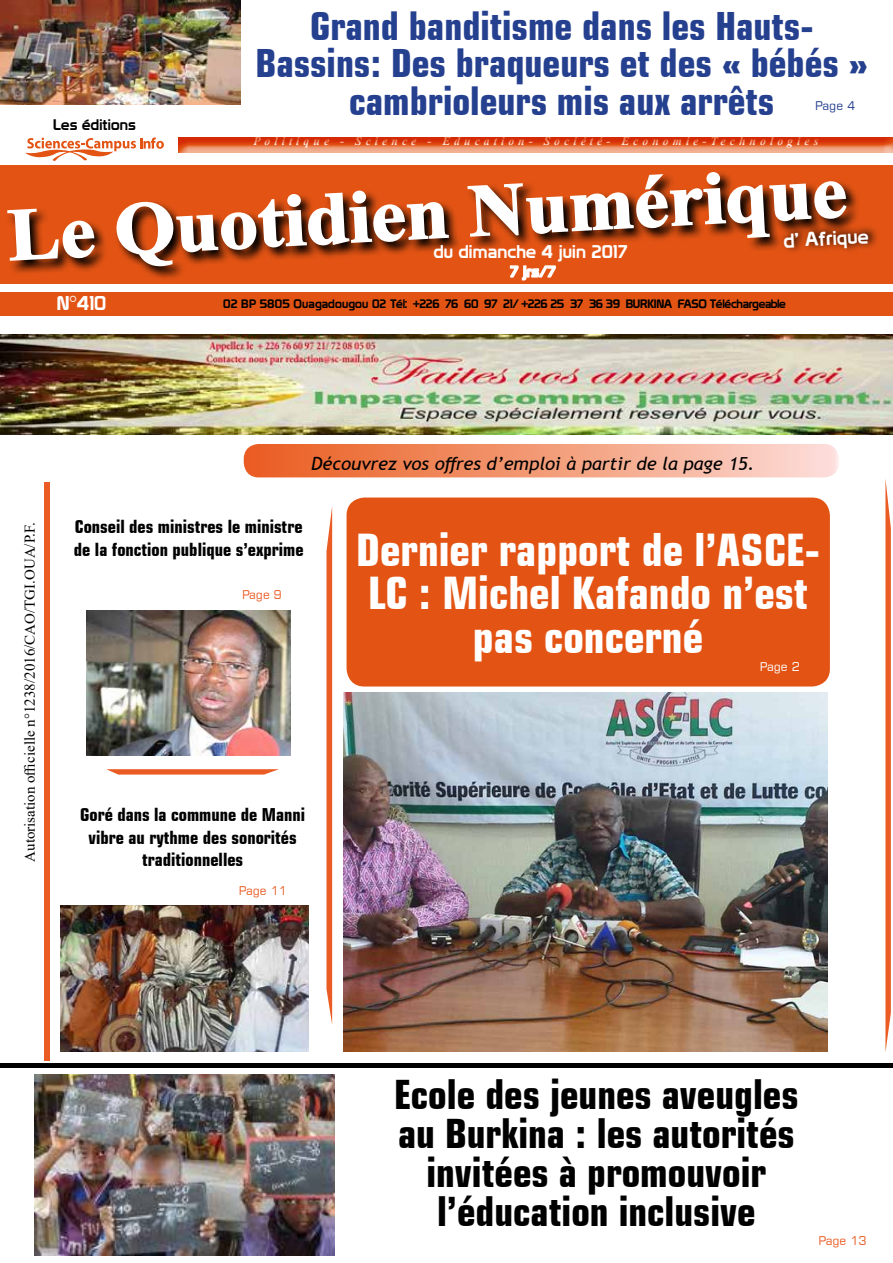
<style>
.page{position:relative;width:893px;height:1263px;background:#fff}
.page>*{position:absolute;margin:0;border:0;box-sizing:border-box;transform-origin:0 0}
.t1{font:700 73.8px "Times New Roman";color:#fff;scale:1.06 1}
.t2{font:700 condensed 45px/43.5px "Square 721 BT";color:#fff;text-align:center}
.t3{font:700 condensed 40.65px/39px "Square 721 BT";color:#000;text-align:center}
.t4{font:700 condensed 39px/37.5px "Square 721 BT";color:#25408f;text-align:center}
.t5{font:19.5px "Prototype";color:#fff}
.t6{font:700 condensed 18px/22.5px "Square 721 BT";color:#000;text-align:center}
.t7{font:italic 18px "Trebuchet MS";color:#000}
.t8{font:18px "Prototype";letter-spacing:.01em;color:#fff}
.t9{font:15px "Times New Roman";color:#000}
.t10{font:15px "Prototype";letter-spacing:.01em;color:#000}
.t11{font:15px "Prototype";color:#fff}
.t12{font:12px "Prototype";letter-spacing:-.03em;color:#000}
.t13{font:12px "Square 721 BT";color:#ea5c24}
.t14{font:12px "Square 721 BT";color:#fff}
.t15{font:12px "Square 721 BT";color:#25408f}
.t16{font:italic 700 11.85px "Times New Roman";letter-spacing:.34em;color:#fff}
</style>
<div class="page">
<div style="left:1px;top:165px;width:892px;height:119px;background:#e35414"></div>
<div style="left:347px;top:497px;width:483px;height:189px;background:#e35414;border-radius:18px"></div>
<div style="left:178px;top:132px;width:715px;height:21px;background:#ea5c24;opacity:.75"></div>
<div style="left:45px;top:483px;width:5px;height:578px;background:#ea5c24"></div>
<svg style="left:885px;top:479px;width:6px;height:573px;background:#ed7749"></svg>
<svg style="left:326px;top:508px;width:6px;height:516px;background:#ed7445"></svg>
<svg style="left:106px;top:769px;width:173px;height:5px"></svg>
<svg style="left:244px;top:444px;width:595px;height:33px;background:#f29c7a"></svg>
<img style="left:344px;top:692px;width:483px;height:359px">
<img style="left:87px;top:610px;width:204px;height:146px">
<img style="left:61px;top:906px;width:247px;height:145px">
<img style="left:0;top:334px;width:893px;height:101px">
<svg style="left:860px;top:227px;width:17px;height:21px"></svg>
<svg style="left:96px;top:185px;width:764px;height:82px"></svg>
<svg style="left:7px;top:208px;width:89px;height:65px"></svg>
<svg style="left:116px;top:189px;width:334px;height:89px"></svg>
<svg style="left:466px;top:172px;width:382px;height:109px"></svg>
<div style="left:0;top:292px;width:893px;height:23px;background:#e35414"></div>
<svg style="left:25px;top:137px;width:139px;height:24px"></svg>
<img style="left:0;top:0;width:241px;height:104px">
<hr style="left:0;top:1063px;width:893px;height:4px;background:#000">
<img style="left:35px;top:1075px;width:300px;height:180px">
<p class="t10" style="left:53px;top:115px;width:84px">Les éditions</p>
<h3 class="t4" style="left:255px;top:7px;width:614px">Grand banditisme dans les Hauts-<br>Bassins: Des braqueurs et des « bébés » cambrioleurs mis aux arrêts</h3>
<p class="t15" style="left:815px;top:98px;width:41px">Page 4</p>
<p class="t16" style="left:253px;top:133px;width:566px">Politique - Science - Education- Société- Economie-Technologies</p>
<h1 class="t1" style="left:5px;top:182px;width:794px;rotate:-3deg">Le Quotidien Numérique</h1>
<p class="t5" style="left:783px;top:229px;width:87px;rotate:-3deg">d’ Afrique</p>
<p class="t8" style="left:434px;top:241px;width:195px">du dimanche 4 juin 2017</p>
<p class="t11" style="left:510px;top:263px;width:47px">7 jrs/7</p>
<p class="t5" style="left:57px;top:292px;width:51px">N°410</p>
<p class="t12" style="left:223px;top:297px;width:564px">02 BP 5805 Ouagadougou 02 Tél: +226 76 60 97 21/ +226 25 37 36 39 BURKINA FASO Téléchargeable</p>
<p class="t9" style="left:19px;top:862px;width:341px;rotate:-90deg">Autorisation officielle n°1238/2016/CAO/TGI.OUA/P.F.</p>
<p class="t7" style="left:311px;top:452px;width:445px">Découvrez vos offres d’emploi à partir de la page 15.</p>
<p class="t6" style="left:74px;top:515px;width:231px;text-align:left">Conseil des ministres le ministre de la fonction publique s’exprime</p>
<p class="t13" style="left:242px;top:587px;width:41px">Page 9</p>
<h2 class="t2" style="left:356px;top:527px;width:465px">Dernier rapport de l’ASCE-<br>LC : Michel Kafando n’est pas concerné</h2>
<p class="t14" style="left:760px;top:659px;width:41px">Page 2</p>
<p class="t6" style="left:80px;top:804px;width:227px">Goré dans la commune de Manni vibre au rythme des sonorités traditionnelles</p>
<p class="t13" style="left:239px;top:883px;width:50px">Page 11</p>
<h3 class="t3" style="left:394px;top:1074px;width:406px">Ecole des jeunes aveugles au Burkina : les autorités invitées à promouvoir l’éducation inclusive</h3>
<p class="t13" style="left:819px;top:1233px;width:50px">Page 13</p>
</div>
